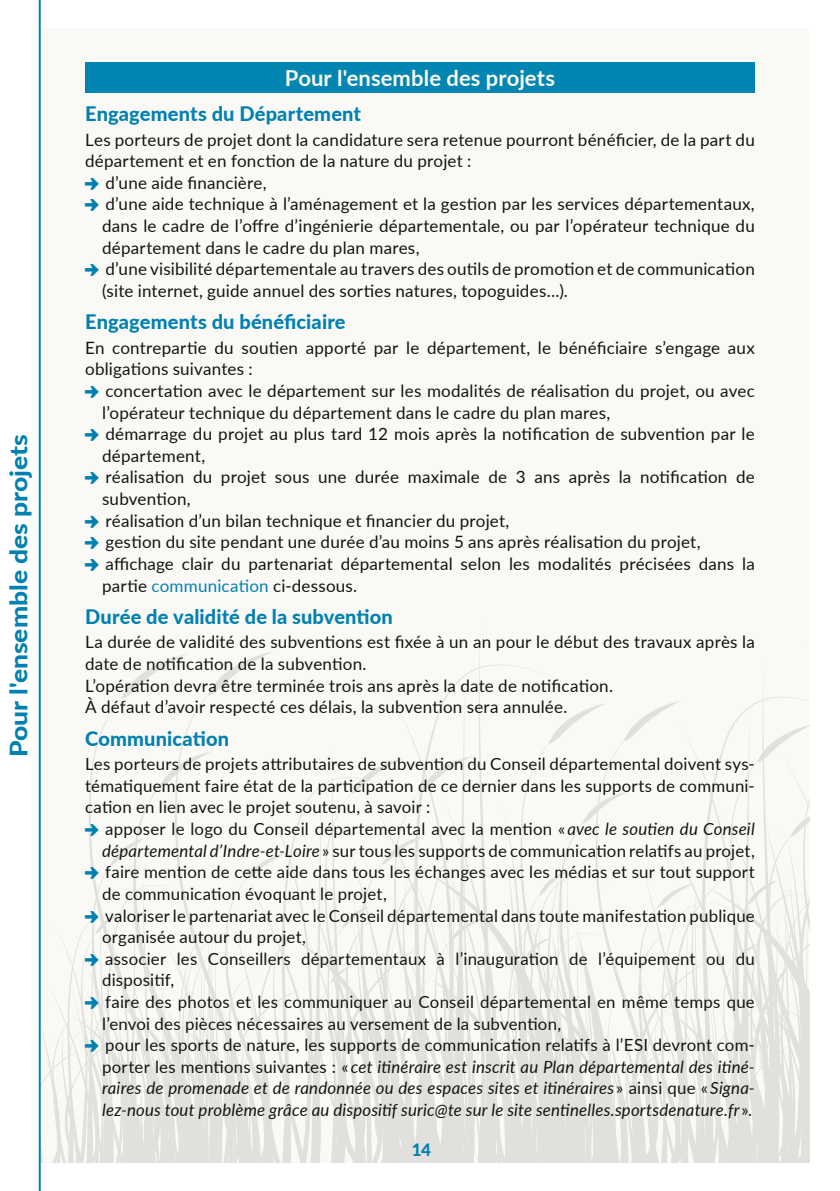
<style>
.page{position:relative;width:840px;height:1191px;background:#fff}
.page>*{position:absolute;margin:0;border:0;box-sizing:border-box;transform-origin:0 0}
.t1{font:800 24px "Lato";color:#0081b1;scale:1.1 1}
.t2{font:700 22px "Lato";letter-spacing:.005em;color:#fff}
.t3{font:800 20px "Lato";letter-spacing:.01em;color:#0081b1}
.t4{font:17px/21.6px "Lato";letter-spacing:.015em;color:#131413}
.t5{font:800 17px "Lato";color:#0081b1}
.t6{font:16.8px "Lato";letter-spacing:.015em;color:#131413}
.t7{font:italic 16.8px "Lato";letter-spacing:.01em;color:#131413}
.s1{font-family:"Pointers";color:#0081b1}
.s2{color:#0081b1}
.s3{font-style:italic}
.s4{font-style:normal}
</style>
<div class="page">
<div style="left:30px;top:28px;width:779px;height:1134px;background:#faf9f6"></div>
<svg style="left:41px;top:652px;width:768px;height:510px"></svg>
<svg style="left:38px;top:0;width:3px;height:1191px;background:#53a9c9"></svg>
<div style="left:85px;top:62px;width:669px;height:30px;background:#0086b1"></div>
<h1 class="t1" style="left:1px;top:757px;width:295px;rotate:-90deg">Pour l'ensemble des projets</h1>
<p class="t2" style="left:285px;top:62px;width:271px">Pour l'ensemble des projets</p>
<p class="t3" style="left:85px;top:99px;width:277px">Engagements du Département</p>
<p class="t4" style="left:85px;top:128px;width:670px">Les porteurs de projet dont la candidature sera retenue pourront bénéficier, de la part du</p>
<p class="t4" style="left:85px;top:149px;width:387px">département et en fonction de la nature du projet :</p>
<p class="t4" style="left:85px;top:171px;width:183px"><span class="s1">2</span> d’une aide financière,</p>
<p class="t4" style="left:85px;top:193px;width:670px"><span class="s1">2</span> d’une aide technique à l’aménagement et la gestion par les services départementaux,</p>
<p class="t4" style="left:102px;top:214px;width:653px">dans le cadre de l’offre d’ingénierie départementale, ou par l’opérateur technique du</p>
<p class="t4" style="left:102px;top:236px;width:319px">département dans le cadre du plan mares,</p>
<p class="t4" style="left:85px;top:257px;width:670px"><span class="s1">2</span> d’une visibilité départementale au travers des outils de promotion et de communication</p>
<p class="t4" style="left:102px;top:279px;width:467px">(site internet, guide annuel des sorties natures, topoguides…).</p>
<p class="t3" style="left:85px;top:307px;width:262px">Engagements du bénéficiaire</p>
<p class="t4" style="left:85px;top:336px;width:670px">En contrepartie du soutien apporté par le département, le bénéficiaire s’engage aux</p>
<p class="t4" style="left:85px;top:358px;width:169px">obligations suivantes :</p>
<p class="t4" style="left:85px;top:379px;width:670px"><span class="s1">2</span> concertation avec le département sur les modalités de réalisation du projet, ou avec</p>
<p class="t4" style="left:102px;top:401px;width:509px">l’opérateur technique du département dans le cadre du plan mares,</p>
<p class="t4" style="left:85px;top:422px;width:670px"><span class="s1">2</span> démarrage du projet au plus tard 12 mois après la notification de subvention par le</p>
<p class="t4" style="left:102px;top:444px;width:105px">département,</p>
<p class="t4" style="left:85px;top:466px;width:670px"><span class="s1">2</span> réalisation du projet sous une durée maximale de 3 ans après la notification de</p>
<p class="t4" style="left:102px;top:487px;width:90px">subvention,</p>
<p class="t4" style="left:85px;top:509px;width:425px"><span class="s1">2</span> réalisation d’un bilan technique et financier du projet,</p>
<p class="t4" style="left:85px;top:530px;width:616px"><span class="s1">2</span> gestion du site pendant une durée d’au moins 5 ans après réalisation du projet,</p>
<p class="t4" style="left:85px;top:552px;width:670px"><span class="s1">2</span> affichage clair du partenariat départemental selon les modalités précisées dans la</p>
<p class="t4" style="left:102px;top:574px;width:256px">partie <span class="s2">communication</span> ci-dessous.</p>
<p class="t3" style="left:85px;top:602px;width:309px">Durée de validité de la subvention</p>
<p class="t4" style="left:85px;top:630px;width:671px">La durée de validité des subventions est fixée à un an pour le début des travaux après la date de notification de la subvention.<br>L’opération devra être terminée trois ans après la date de notification.<br>À défaut d’avoir respecté ces délais, la subvention sera annulée.</p>
<p class="t3" style="left:85px;top:723px;width:145px">Communication</p>
<p class="t6" style="left:85px;top:752px;width:670px">Les porteurs de projets attributaires de subvention du Conseil départemental doivent sys-</p>
<p class="t6" style="left:85px;top:773px;width:670px">tématiquement faire état de la participation de ce dernier dans les supports de communi-</p>
<p class="t6" style="left:85px;top:795px;width:346px">cation en lien avec le projet soutenu, à savoir :</p>
<p class="t6" style="left:85px;top:817px;width:670px"><span class="s1">2</span> apposer le logo du Conseil départemental avec la mention « <span class="s3">avec le soutien du Conseil</span></p>
<p class="t6" style="left:102px;top:838px;width:653px"><span class="s3">départemental d’Indre-et-Loire</span> » sur tous les supports de communication relatifs au projet,</p>
<p class="t6" style="left:85px;top:860px;width:670px"><span class="s1">2</span> faire mention de cette aide dans tous les échanges avec les médias et sur tout support</p>
<p class="t6" style="left:102px;top:881px;width:286px">de communication évoquant le projet,</p>
<p class="t6" style="left:85px;top:903px;width:670px"><span class="s1">2</span> valoriser le partenariat avec le Conseil départemental dans toute manifestation publique</p>
<p class="t6" style="left:102px;top:925px;width:205px">organisée autour du projet,</p>
<p class="t6" style="left:85px;top:946px;width:671px"><span class="s1">2</span> associer les Conseillers départementaux à l’inauguration de l’équipement ou du</p>
<p class="t6" style="left:102px;top:968px;width:74px">dispositif,</p>
<p class="t6" style="left:85px;top:989px;width:670px"><span class="s1">2</span> faire des photos et les communiquer au Conseil départemental en même temps que</p>
<p class="t6" style="left:102px;top:1011px;width:460px">l’envoi des pièces nécessaires au versement de la subvention,</p>
<p class="t6" style="left:85px;top:1033px;width:670px"><span class="s1">2</span> pour les sports de nature, les supports de communication relatifs à l’ESI devront com-</p>
<p class="t7" style="left:102px;top:1054px;width:653px"><span class="s4">porter les mentions suivantes : «</span> cet itinéraire est inscrit au Plan départemental des itiné-</p>
<p class="t7" style="left:102px;top:1076px;width:653px">raires de promenade et de randonnée ou des espaces sites et itinéraires <span class="s4">» ainsi que «</span> Signa-</p>
<p class="t7" style="left:102px;top:1097px;width:651px">lez-nous tout problème grâce au dispositif suric@te sur le site sentinelles.sportsdenature.fr <span class="s4">».</span></p>
<p class="t5" style="left:411px;top:1137px;width:21px">14</p>
</div>
